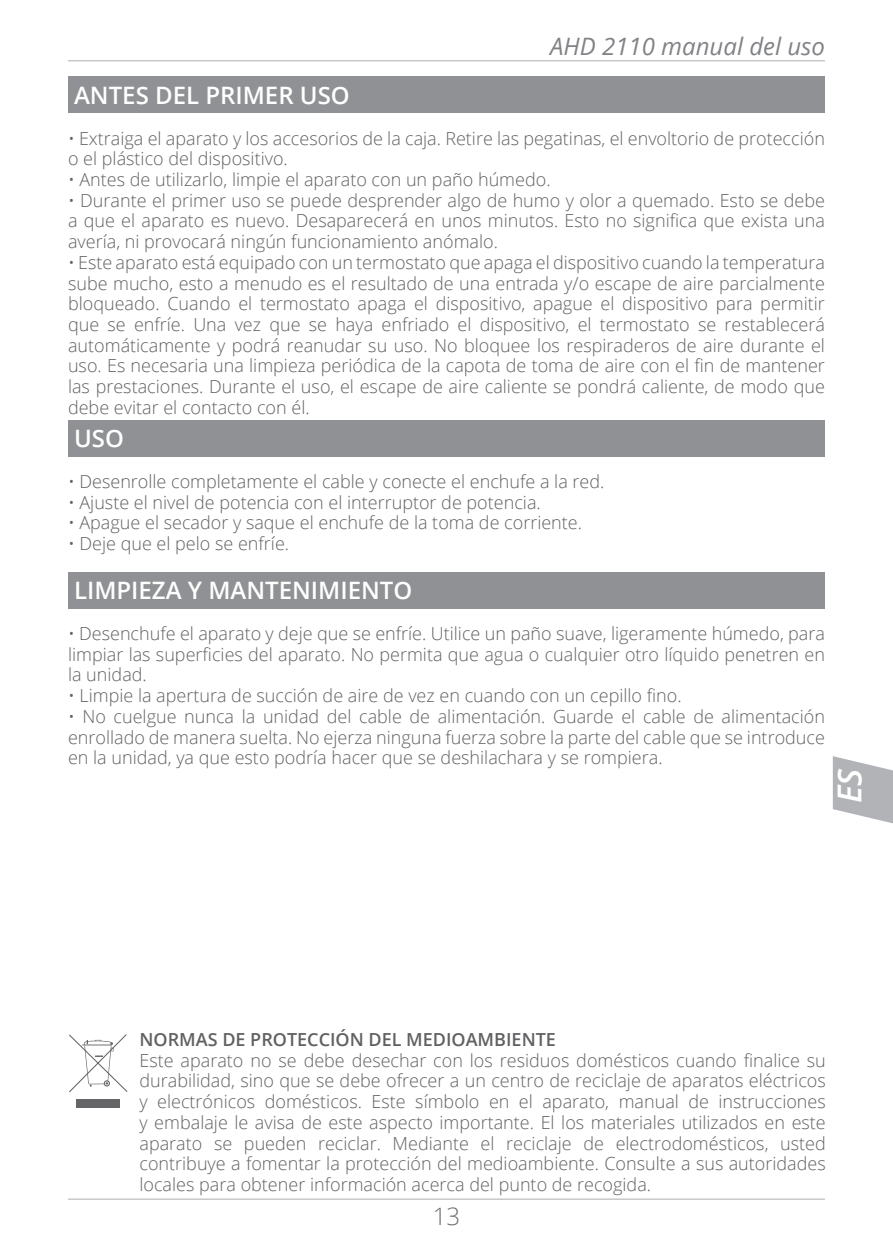
<style>
.page{position:relative;width:893px;height:1259px;background:#fff}
.page>*{position:absolute;margin:0;border:0;box-sizing:border-box;transform-origin:0 0}
.t1{font:italic 600 33px "Open Sans";color:#fff}
.t2{font:600 24px "Open Sans";color:#fff}
.t3{font:italic 24px "Open Sans";color:#808285}
.t4{font:300 24px "Open Sans";color:#6c6d70}
.t5{font:300 18px/20.7px "Open Sans";color:#616164;text-align:justify}
.t6{font:600 18px "Open Sans";color:#616164}
</style>
<div class="page">
<hr style="left:68px;top:1198px;width:757px;height:2px;background:#c7c8ca">
<hr style="left:68px;top:60px;width:757px;height:1px;background:#c7c8ca">
<svg style="left:833px;top:756px;width:60px;height:68px"></svg>
<svg style="left:69px;top:1034px;width:59px;height:58px"></svg>
<div style="left:77px;top:1099px;width:43px;height:9px;background:#656568"></div>
<div style="left:68px;top:77px;width:757px;height:36px;background:#8f9194"></div>
<div style="left:68px;top:420px;width:757px;height:37px;background:#8f9194"></div>
<div style="left:68px;top:572px;width:757px;height:37px;background:#8f9194"></div>
<h2 class="t2" style="left:74px;top:79px;width:277px">ANTES DEL PRIMER USO</h2>
<h2 class="t3" style="left:550px;top:30px;width:276px">AHD 2110 manual del uso</h2>
<p class="t5" style="left:68px;top:127px;width:758px">• Extraiga el aparato y los accesorios de la caja. Retire las pegatinas, el envoltorio de protección o el plástico del dispositivo.</p>
<p class="t5" style="left:68px;top:169px;width:484px">• Antes de utilizarlo, limpie el aparato con un paño húmedo.</p>
<p class="t5" style="left:68px;top:189px;width:758px">• Durante el primer uso se puede desprender algo de humo y olor a quemado. Esto se debe a que el aparato es nuevo. Desaparecerá en unos minutos. Esto no significa que exista una avería, ni provocará ningún funcionamiento anómalo.</p>
<p class="t5" style="left:68px;top:251px;width:758px">• Este aparato está equipado con un termostato que apaga el dispositivo cuando la temperatura sube mucho, esto a menudo es el resultado de una entrada y/o escape de aire parcialmente bloqueado. Cuando el termostato apaga el dispositivo, apague el dispositivo para permitir que se enfríe. Una vez que se haya enfriado el dispositivo, el termostato se restablecerá automáticamente y podrá reanudar su uso. No bloquee los respiraderos de aire durante el uso. Es necesaria una limpieza periódica de la capota de toma de aire con el fin de mantener las prestaciones. Durante el uso, el escape de aire caliente se pondrá caliente, de modo que debe evitar el contacto con él.</p>
<h2 class="t2" style="left:74px;top:422px;width:51px">USO</h2>
<p class="t5" style="left:68px;top:470px;width:538px">• Desenrolle completamente el cable y conecte el enchufe a la red.</p>
<p class="t5" style="left:68px;top:491px;width:474px">• Ajuste el nivel de potencia con el interruptor de potencia.</p>
<p class="t5" style="left:68px;top:512px;width:516px">• Apague el secador y saque el enchufe de la toma de corriente.</p>
<p class="t5" style="left:68px;top:533px;width:223px">• Deje que el pelo se enfríe.</p>
<h2 class="t2" style="left:74px;top:574px;width:340px">LIMPIEZA Y MANTENIMIENTO</h2>
<p class="t5" style="left:68px;top:623px;width:758px">• Desenchufe el aparato y deje que se enfríe. Utilice un paño suave, ligeramente húmedo, para limpiar las superficies del aparato. No permita que agua o cualquier otro líquido penetren en la unidad.</p>
<p class="t5" style="left:68px;top:685px;width:615px">• Limpie la apertura de succión de aire de vez en cuando con un cepillo fino.</p>
<p class="t5" style="left:68px;top:705px;width:758px">• No cuelgue nunca la unidad del cable de alimentación. Guarde el cable de alimentación enrollado de manera suelta. No ejerza ninguna fuerza sobre la parte del cable que se introduce en la unidad, ya que esto podría hacer que se deshilachara y se rompiera.</p>
<h1 class="t1" style="left:827px;top:803px;width:36px;rotate:-90deg">ES</h1>
<p class="t6" style="left:139px;top:1027px;width:418px">NORMAS DE PROTECCIÓN DEL MEDIOAMBIENTE</p>
<p class="t5" style="left:139px;top:1049px;width:688px">Este aparato no se debe desechar con los residuos domésticos cuando finalice su durabilidad, sino que se debe ofrecer a un centro de reciclaje de aparatos eléctricos y electrónicos domésticos. Este símbolo en el aparato, manual de instrucciones y embalaje le avisa de este aspecto importante. El los materiales utilizados en este aparato se pueden reciclar. Mediante el reciclaje de electrodomésticos, usted contribuye a fomentar la protección del medioambiente. Consulte a sus autoridades locales para obtener información acerca del punto de recogida.</p>
<h2 class="t4" style="left:433px;top:1200px;width:29px">13</h2>
</div>
